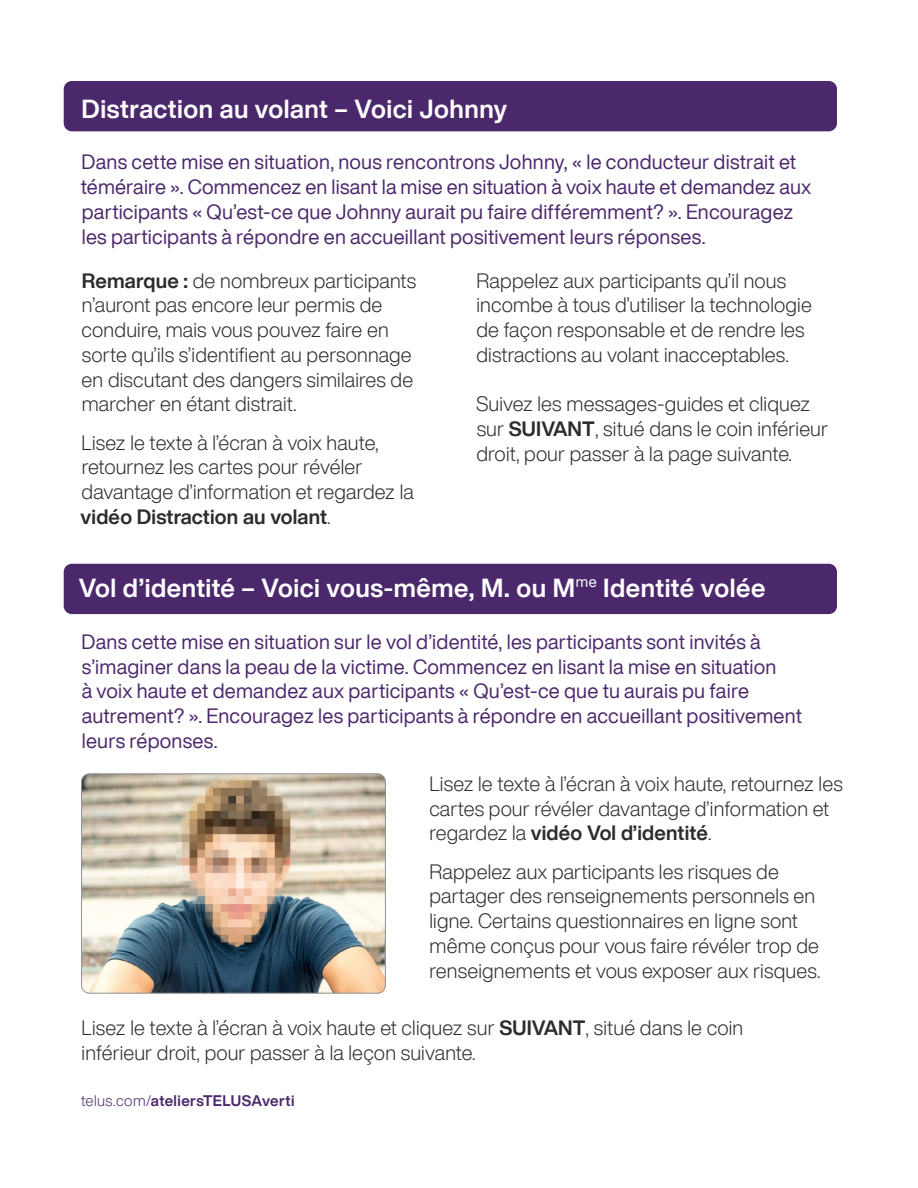
<style>
.page{position:relative;width:918px;height:1188px;background:#fff}
.page>*{position:absolute;margin:0;border:0;box-sizing:border-box;transform-origin:0 0}
.t1{font:700 25.5px "Helvetica Now Display";letter-spacing:.02em;color:#fff}
.Body{font:300 20.25px/24.8px "Helvetica Now Display";letter-spacing:.01em;color:#2a2c2e}
.Intro{font:20.25px/24.8px "Helvetica Now Display";letter-spacing:.01em;color:#4b286c}
.t2{font:700 15px "Helvetica Now Display";letter-spacing:.025em;color:#4b286c}
.s1{font-weight:700}
.s2{font-weight:300}
</style>
<div class="page">
<div style="left:64px;top:81px;width:773px;height:50px;background:#4b286c;border-radius:8px"></div>
<div style="left:64px;top:564px;width:773px;height:50px;background:#4b286c;border-radius:8px"></div>
<img style="left:83px;top:775px;width:301px;height:217px">
<div style="left:81px;top:773px;width:305px;height:221px;border:1px solid #949596;border-radius:8px"></div>
<h4 class="t1" style="left:82px;top:91px;width:427px">Distraction au volant – Voici Johnny</h4>
<p class="Intro" style="left:81px;top:150px;width:732px">Dans cette mise en situation, nous rencontrons Johnny, « le conducteur distrait et téméraire ». Commencez en lisant la mise en situation à voix haute et demandez aux participants « Qu’est-ce que Johnny aurait pu faire différemment? ». Encouragez</p>
<p class="Intro" style="left:82px;top:224px;width:626px">les participants à répondre en accueillant positivement leurs réponses.</p>
<p class="Body" style="left:82px;top:268px;width:336px"><span class="s1">Remarque :</span> de nombreux participants n’auront pas encore leur permis de conduire, mais vous pouvez faire en sorte qu’ils s’identifient au personnage en discutant des dangers similaires de marcher en étant distrait.</p>
<p class="Body" style="left:81px;top:430px;width:335px">Lisez le texte à l’écran à voix haute, retournez les cartes pour révéler davantage d’information et regardez la <span class="s1">vidéo Distraction au volant</span>.</p>
<p class="Body" style="left:476px;top:268px;width:337px">Rappelez aux participants qu’il nous incombe à tous d’utiliser la technologie de façon responsable et de rendre les distractions au volant inacceptables.</p>
<p class="Body" style="left:476px;top:392px;width:353px">Suivez les messages-guides et cliquez sur <span class="s1">SUIVANT</span>, situé dans le coin inférieur droit, pour passer à la page suivante.</p>
<h4 class="t1" style="left:79px;top:570px;width:688px">Vol d’identité – Voici vous-même, M. ou M<sup>me</sup> Identité volée</h4>
<p class="Intro" style="left:82px;top:629px;width:722px">Dans cette mise en situation sur le vol d’identité, les participants sont invités à s’imaginer dans la peau de la victime. Commencez en lisant la mise en situation<br>à voix haute et demandez aux participants « Qu’est-ce que tu aurais pu faire autrement? ». Encouragez les participants à répondre en accueillant positivement leurs réponses.</p>
<p class="Body" style="left:429px;top:771px;width:415px">Lisez le texte à l’écran à voix haute, retournez les cartes pour révéler davantage d’information et regardez la <span class="s1">vidéo Vol d’identité</span>.</p>
<p class="Body" style="left:429px;top:859px;width:393px">Rappelez aux participants les risques de partager des renseignements personnels en ligne. Certains questionnaires en ligne sont même conçus pour vous faire révéler trop de renseignements et vous exposer aux risques.</p>
<p class="Body" style="left:82px;top:1015px;width:663px">Lisez le texte à l’écran à voix haute et cliquez sur <span class="s1">SUIVANT</span>, situé dans le coin inférieur droit, pour passer à la leçon suivante.</p>
<p class="t2" style="left:81px;top:1090px;width:215px"><span class="s2">telus.com/</span>ateliersTELUSAverti</p>
</div>
